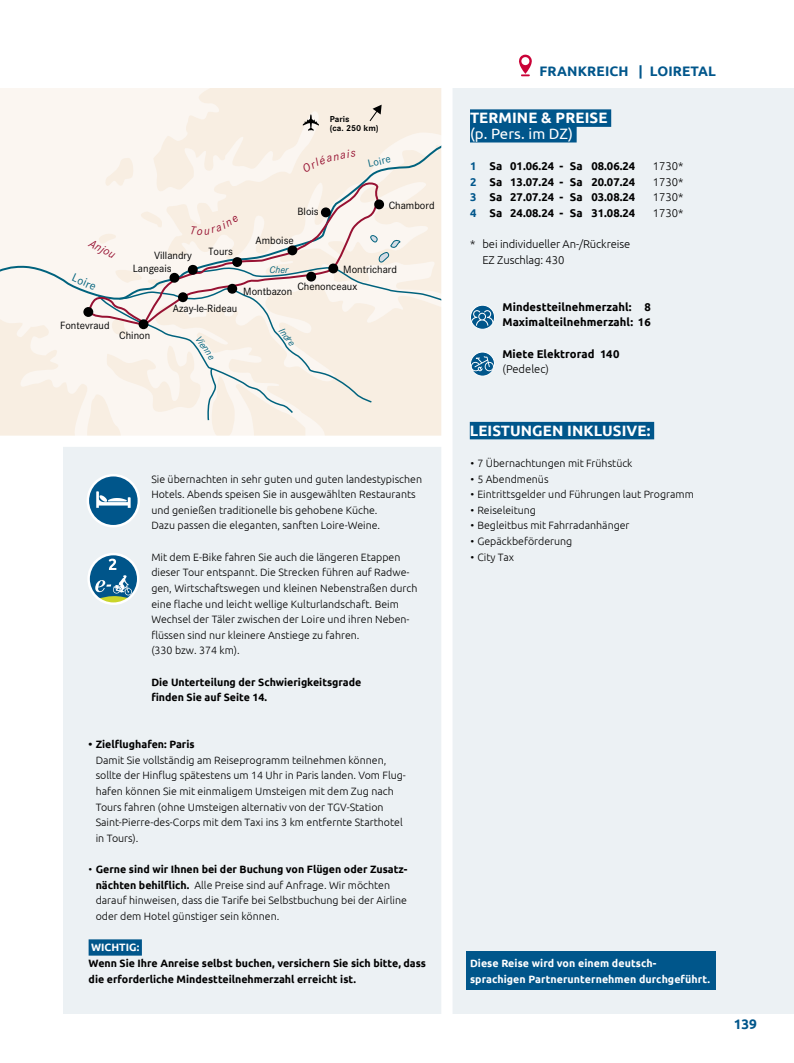
<style>
.page{position:relative;width:794px;height:1063px;background:#fff}
.page>*{position:absolute;margin:0;border:0;box-sizing:border-box;transform-origin:0 0}
.t1{font:700 15px "Ubuntu";letter-spacing:.005em;color:#fff}
.t2{font:15px "Ubuntu";letter-spacing:.005em;color:#fff}
.t3{font:700 13.75px "Ubuntu";letter-spacing:.01em;color:#00568b}
.t4{font:italic 12px "Corporate S";color:#971132}
.t5{font:12px "Corporate S";color:#00627d}
.t6{font:700 11.25px/15.6px "Ubuntu";letter-spacing:.005em;color:#000}
.t7{font:300 11.25px/15.6px "Ubuntu";letter-spacing:-.01em;color:#000}
.t8{font:11px "Corporate S";color:#000}
.t9{font:11px "Corporate S";color:#00627d}
.t10{font:300 10.62px/15.6px "Ubuntu";color:#000}
.t11{font:700 10.62px/15.6px "Ubuntu";color:#000}
.t12{font:700 10.62px/15.6px "Ubuntu";letter-spacing:.005em;color:#fff}
.t13{font:italic 10px "Corporate S";color:#00627d}
.t14{font:700 9px/9px "Corporate S";color:#000}
.s1{font-weight:700}
.s2{color:#00568b}
</style>
<div class="page">
<div style="left:64px;top:89px;width:730px;height:925px;background:#ecf1f4"></div>
<div style="left:0;top:89px;width:446px;height:350px;background:#fbf6f1"></div>
<svg style="left:165px;top:89px;width:276px;height:346px;fill:#f8eee2"></svg>
<svg style="left:203px;top:305px;width:238px;height:117px"></svg>
<svg style="left:108px;top:140px;width:333px;height:165px"></svg>
<svg style="left:379px;top:234px;width:24px;height:30px"></svg>
<svg style="left:99px;top:177px;width:280px;height:150px"></svg>
<svg style="left:303px;top:114px;width:16px;height:17px"></svg>
<svg style="left:232px;top:255px;width:12px;height:12px"></svg>
<svg style="left:0;top:263px;width:203px;height:172px"></svg>
<div style="left:178px;top:292px;width:10px;height:10px;background:#000;border-radius:50%"></div>
<div style="left:227px;top:284px;width:10px;height:10px;background:#000;border-radius:50%"></div>
<div style="left:306px;top:272px;width:10px;height:10px;background:#000;border-radius:50%"></div>
<svg style="left:287px;top:244px;width:12px;height:11px"></svg>
<div style="left:328px;top:264px;width:10px;height:9px;background:#000;border-radius:50%"></div>
<div style="left:321px;top:207px;width:10px;height:10px;background:#000;border-radius:50%"></div>
<div style="left:374px;top:199px;width:10px;height:10px;background:#000;border-radius:50%"></div>
<svg style="left:368px;top:105px;width:13px;height:17px"></svg>
<svg style="left:519px;top:55px;width:13px;height:21px"></svg>
<div style="left:470px;top:109px;width:141px;height:18px;background:#00568b"></div>
<div style="left:470px;top:125px;width:106px;height:18px;background:#00568b"></div>
<div style="left:470px;top:422px;width:184px;height:17px;background:#00568b"></div>
<div style="left:441px;top:86px;width:11px;height:934px;background:#fff"></div>
<div style="left:0;top:436px;width:450px;height:11px;background:#fff"></div>
<div style="left:88px;top:475px;width:51px;height:51px;background:#00568b;border-radius:50%"></div>
<div style="left:87px;top:474px;width:53px;height:53px;border:2px solid #fff;border-radius:50%"></div>
<svg style="left:96px;top:491px;width:35px;height:17px"></svg>
<svg style="left:90px;top:555px;width:48px;height:47px"></svg>
<div style="left:87px;top:553px;width:52px;height:52px;border:2px solid #fff;border-radius:50%"></div>
<div style="left:89px;top:939px;width:53px;height:17px;background:#00568b"></div>
<svg style="left:470px;top:305px;width:24px;height:24px"></svg>
<div style="left:470px;top:305px;width:25px;height:25px;border:1px solid #fff;border-radius:50%"></div>
<svg style="left:471px;top:310px;width:22px;height:16px"></svg>
<svg style="left:470px;top:352px;width:24px;height:24px"></svg>
<div style="left:470px;top:352px;width:25px;height:25px;border:1px solid #fff;border-radius:50%"></div>
<svg style="left:471px;top:356px;width:23px;height:16px"></svg>
<div style="left:466px;top:951px;width:250px;height:39px;background:#00568b"></div>
<svg style="left:302px;top:150px;width:54px;height:23px"></svg>
<svg style="left:191px;top:226px;width:6px;height:9px"></svg>
<svg style="left:204px;top:215px;width:35px;height:20px"></svg>
<p class="t14" style="left:330px;top:114px;width:50px">Paris<br>(ca. 250 km)</p>
<p class="t4" style="left:93px;top:236px;width:29px;rotate:27deg">Anjou</p>
<p class="t5" style="left:76px;top:270px;width:27px;rotate:24deg">Loire</p>
<p class="t9" style="left:366px;top:157px;width:24px;rotate:-13deg">Loire</p>
<p class="t4" style="left:197px;top:224px;width:7px">o</p>
<p class="t8" style="left:154px;top:249px;width:39px">Villandry</p>
<p class="t8" style="left:133px;top:261px;width:40px">Langeais</p>
<p class="t8" style="left:208px;top:245px;width:26px">Tours</p>
<p class="t8" style="left:297px;top:204px;width:23px">Blois</p>
<p class="t8" style="left:256px;top:233px;width:40px">Amboise</p>
<p class="t13" style="left:269px;top:264px;width:20px">Cher</p>
<p class="t8" style="left:389px;top:198px;width:47px">Chambord</p>
<p class="t8" style="left:343px;top:262px;width:55px">Montrichard</p>
<p class="t8" style="left:297px;top:279px;width:61px">Chenonceaux</p>
<p class="t8" style="left:243px;top:284px;width:51px">Montbazon</p>
<p class="t8" style="left:173px;top:301px;width:66px">Azay-le-Rideau</p>
<p class="t8" style="left:60px;top:318px;width:51px">Fontevraud</p>
<p class="t8" style="left:119px;top:328px;width:32px">Chinon</p>
<p class="t13" style="left:202px;top:333px;width:28px;rotate:55deg">Vienne</p>
<p class="t13" style="left:286px;top:325px;width:22px;rotate:53deg">Indre</p>
<p class="t10" style="left:151px;top:471px;width:272px">Sie übernachten in sehr guten und guten landestypischen Hotels. Abends speisen Sie in ausgewählten Restaurants und genießen traditionelle bis gehobene Küche.<br>Dazu passen die eleganten, sanften Loire-Weine.</p>
<p class="t10" style="left:151px;top:549px;width:267px">Mit dem E-Bike fahren Sie auch die längeren Etappen dieser Tour entspannt. Die Strecken führen auf Radwe&shy;gen, Wirtschaftswegen und kleinen Nebenstraßen durch eine flache und leicht wellige Kulturlandschaft. Beim Wechsel der Täler zwischen der Loire und ihren Neben&shy;flüssen sind nur kleinere Anstiege zu fahren.<br>(330 bzw. 374 km).</p>
<p class="t11" style="left:151px;top:674px;width:212px">Die Unterteilung der Schwierigkeitsgrade finden Sie auf Seite 14.</p>
<p class="t11" style="left:89px;top:736px;width:107px">• Zielflughafen: Paris</p>
<p class="t10" style="left:96px;top:752px;width:312px">Damit Sie vollständig am Reiseprogramm teilnehmen können, sollte der Hinflug spätestens um 14 Uhr in Paris landen. Vom Flug&shy;hafen können Sie mit einmaligem Umsteigen mit dem Zug nach Tours fahren (ohne Umsteigen alternativ von der TGV-Station Saint-Pierre-des-Corps mit dem Taxi ins 3 km entfernte Starthotel in Tours).</p>
<p class="t10" style="left:96px;top:861px;width:313px;text-indent:-7px">• <span class="s1">Gerne sind wir Ihnen bei der Buchung von Flügen oder Zusatz&shy;nächten behilflich.</span> Alle Preise sind auf Anfrage. Wir möchten darauf hinweisen, dass die Tarife bei Selbstbuchung bei der Airline oder dem Hotel günstiger sein können.</p>
<p class="t12" style="left:91px;top:940px;width:50px">WICHTIG:</p>
<p class="t11" style="left:89px;top:955px;width:339px">Wenn Sie Ihre Anreise selbst buchen, versichern Sie sich bitte, dass die erforderliche Mindestteilnehmerzahl erreicht ist.</p>
<p class="t3" style="left:539px;top:63px;width:178px">FRANKREICH | LOIRETAL</p>
<h1 class="t1" style="left:470px;top:109px;width:139px">TERMINE &amp; PREISE</h1>
<h1 class="t2" style="left:470px;top:124px;width:104px">(p. Pers. im DZ)</h1>
<p class="t6" style="left:470px;top:158px;width:167px"><span class="s2">1</span> Sa 01.06.24 - Sa 08.06.24</p>
<p class="t7" style="left:653px;top:158px;width:32px">1730*</p>
<p class="t6" style="left:470px;top:174px;width:167px"><span class="s2">2</span> Sa 13.07.24 - Sa 20.07.24</p>
<p class="t7" style="left:653px;top:174px;width:32px">1730*</p>
<p class="t6" style="left:470px;top:189px;width:167px"><span class="s2">3</span> Sa 27.07.24 - Sa 03.08.24</p>
<p class="t7" style="left:653px;top:189px;width:32px">1730*</p>
<p class="t6" style="left:470px;top:205px;width:167px"><span class="s2">4</span> Sa 24.08.24 - Sa 31.08.24</p>
<p class="t7" style="left:653px;top:205px;width:32px">1730*</p>
<p class="t7" style="left:482px;top:236px;width:149px;text-indent:-12px">* bei individueller An-/Rückreise<br>EZ Zuschlag: 430</p>
<p class="t6" style="left:502px;top:299px;width:150px">Mindestteilnehmerzahl: 8<br>Maximalteilnehmerzahl: 16</p>
<p class="t6" style="left:502px;top:346px;width:118px">Miete Elektrorad 140</p>
<p class="t7" style="left:502px;top:361px;width:48px">(Pedelec)</p>
<h1 class="t1" style="left:470px;top:421px;width:182px">LEISTUNGEN INKLUSIVE:</h1>
<p class="t10" style="left:470px;top:455px;width:164px">• 7 Übernachtungen mit Frühstück</p>
<p class="t10" style="left:470px;top:471px;width:80px">• 5 Abendmenüs</p>
<p class="t10" style="left:470px;top:486px;width:225px">• Eintrittsgelder und Führungen laut Programm</p>
<p class="t10" style="left:470px;top:502px;width:67px">• Reiseleitung</p>
<p class="t10" style="left:470px;top:518px;width:161px">• Begleitbus mit Fahrradanhänger</p>
<p class="t10" style="left:470px;top:533px;width:103px">• Gepäckbeförderung</p>
<p class="t10" style="left:470px;top:549px;width:45px">• City Tax</p>
<p class="t12" style="left:470px;top:955px;width:241px">Diese Reise wird von einem deutsch&shy;sprachigen Partnerunternehmen durchgeführt.</p>
<p class="t3" style="left:733px;top:1016px;width:25px">139</p>
</div>
